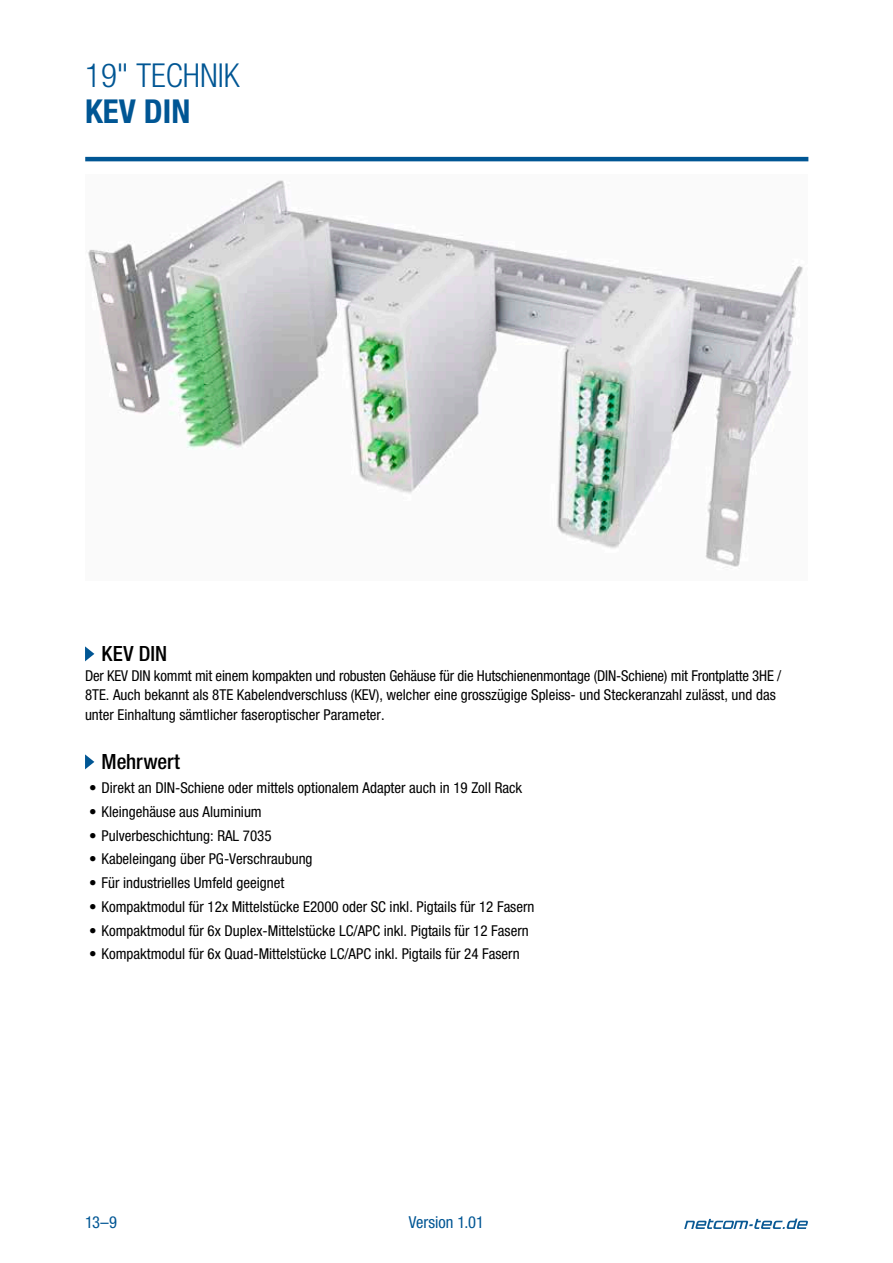
<style>
.page{position:relative;width:893px;height:1263px;background:#fff}
.page>*{position:absolute;margin:0;border:0;box-sizing:border-box;transform-origin:0 0}
.t1{font:300 condensed 33px "Helvetica Neue LT Std";color:#005694}
.t2{font:700 condensed 33px "Helvetica Neue LT Std";color:#005694}
.t3{font:500 condensed 21px "Helvetica Neue LT Std";color:#000}
.t4{font:condensed 16.5px "Helvetica Neue LT Std";letter-spacing:-.005em;color:#005694}
.t5{font:condensed 15px/19.5px "Helvetica Neue LT Std";color:#000}
</style>
<div class="page">
<img style="left:88px;top:180px;width:715px;height:387px">
<svg style="left:85px;top:646px;width:9px;height:15px"></svg>
<svg style="left:85px;top:754px;width:9px;height:15px"></svg>
<hr style="left:85px;top:157px;width:723px;height:4px;background:#005694">
<svg style="left:684px;top:1218px;width:124px;height:11px"></svg>
<h1 class="t1" style="left:85px;top:57px;width:156px">19" TECHNIK</h1>
<h1 class="t2" style="left:85px;top:92px;width:107px">KEV DIN</h1>
<h2 class="t3" style="left:102px;top:641px;width:67px">KEV DIN</h2>
<p class="t5" style="left:85px;top:666px;width:698px">Der KEV DIN kommt mit einem kompakten und robusten Gehäuse für die Hutschienenmontage (DIN-Schiene) mit Frontplatte 3HE /<br>8TE. Auch bekannt als 8TE Kabelendverschluss (KEV), welcher eine grosszügige Spleiss- und Steckeranzahl zulässt, und das unter Einhaltung sämtlicher faseroptischer Parameter.</p>
<h2 class="t3" style="left:102px;top:749px;width:80px">Mehrwert</h2>
<p class="t5" style="left:89px;top:778px;width:434px">• Direkt an DIN-Schiene oder mittels optionalem Adapter auch in 19 Zoll Rack</p>
<p class="t5" style="left:89px;top:802px;width:174px">• Kleingehäuse aus Aluminium</p>
<p class="t5" style="left:89px;top:825px;width:184px">• Pulverbeschichtung: RAL 7035</p>
<p class="t5" style="left:89px;top:849px;width:225px">• Kabeleingang über PG-Verschraubung</p>
<p class="t5" style="left:89px;top:873px;width:196px">• Für industrielles Umfeld geeignet</p>
<p class="t5" style="left:89px;top:897px;width:447px">• Kompaktmodul für 12x Mittelstücke E2000 oder SC inkl. Pigtails für 12 Fasern</p>
<p class="t5" style="left:89px;top:920px;width:441px">• Kompaktmodul für 6x Duplex-Mittelstücke LC/APC inkl. Pigtails für 12 Fasern</p>
<p class="t5" style="left:89px;top:944px;width:432px">• Kompaktmodul für 6x Quad-Mittelstücke LC/APC inkl. Pigtails für 24 Fasern</p>
<p class="t4" style="left:85px;top:1212px;width:34px">13–9</p>
<p class="t4" style="left:409px;top:1212px;width:77px">Version 1.01</p>
</div>
